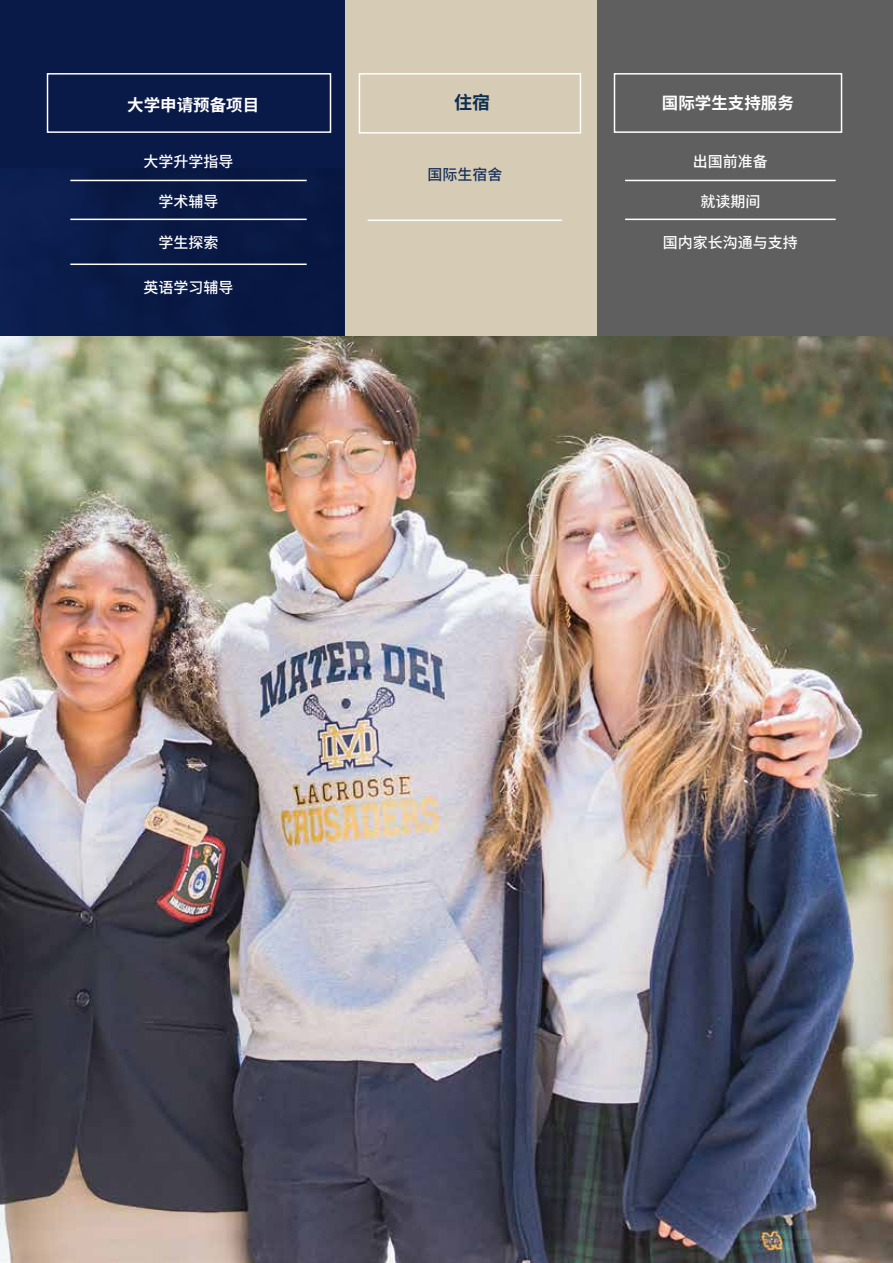
<style>
.page{position:relative;width:893px;height:1263px;background:#fff}
.page>*{position:absolute;margin:0;border:0;box-sizing:border-box;transform-origin:0 0}
.t1{font:700 18px "Noto Sans CJ Ksc";color:#0e2e50}
.t2{font:700 16.5px "Noto Sans CJ Ksc";color:#fff}
.t3{font:500 15px "Noto Sans CJ Ksc";color:#fff}
.t4{font:500 15px "Noto Sans CJ Ksc";color:#18315c}
</style>
<div class="page">
<img style="left:0;top:336px;width:893px;height:927px">
<div style="left:596px;top:0;width:297px;height:336px;background:#5f5f5f"></div>
<div style="left:345px;top:0;width:252px;height:336px;background:#d6ccb6"></div>
<div style="left:0;top:0;width:345px;height:336px;background:#091948"></div>
<hr style="left:368px;top:220px;width:194px;height:1px;background:#fff">
<hr style="left:70px;top:180px;width:237px;height:1px;background:#fff">
<hr style="left:70px;top:219px;width:237px;height:1px;background:#fff">
<hr style="left:70px;top:264px;width:237px;height:1px;background:#fff">
<div style="left:47px;top:73px;width:284px;height:60px;border:2px solid #fff"></div>
<div style="left:359px;top:73px;width:222px;height:61px;border:2px solid #fff"></div>
<div style="left:614px;top:73px;width:228px;height:60px;border:2px solid #fff"></div>
<hr style="left:625px;top:180px;width:211px;height:1px;background:#fff">
<hr style="left:625px;top:219px;width:211px;height:1px;background:#fff">
<p class="t2" style="left:127px;top:96px;width:133px">大学申请预备项目</p>
<p class="t1" style="left:454px;top:92px;width:37px">住宿</p>
<p class="t3" style="left:143px;top:153px;width:91px">大学升学指导</p>
<p class="t3" style="left:158px;top:193px;width:62px">学术辅导</p>
<p class="t3" style="left:158px;top:234px;width:62px">学生探索</p>
<p class="t3" style="left:143px;top:279px;width:91px">英语学习辅导</p>
<p class="t4" style="left:427px;top:166px;width:76px">国际生宿舍</p>
<p class="t2" style="left:662px;top:93px;width:134px">国际学生支持服务</p>
<p class="t3" style="left:693px;top:153px;width:76px">出国前准备</p>
<p class="t3" style="left:700px;top:193px;width:61px">就读期间</p>
<p class="t3" style="left:663px;top:234px;width:136px">国内家长沟通与支持</p>
</div>
